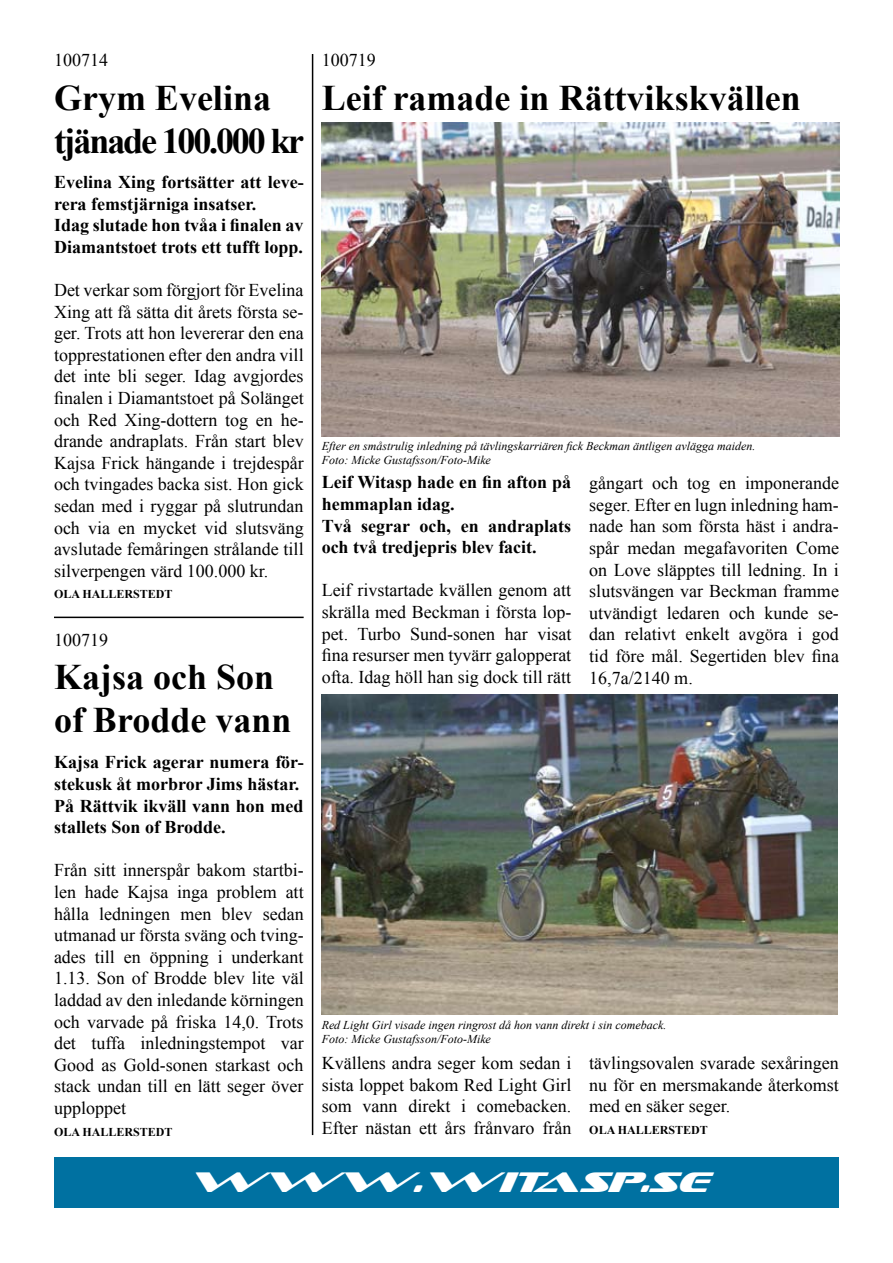
<style>
.page{position:relative;width:893px;height:1263px;background:#fff}
.page>*{position:absolute;margin:0;border:0;box-sizing:border-box;transform-origin:0 0}
.t1{font:700 36px/43.2px "Times New Roman";color:#000}
.t2{font:700 36px/43.2px "Times New Roman";letter-spacing:-.06em;color:#000}
.t3{font:italic 28.5px "Sofachrome";color:#fff}
.t4{font:18px/21.6px "Times New Roman";color:#000;text-align:justify}
.t5{font:700 18px/21.6px "Times New Roman";color:#000}
.t6{font:italic 12px/14.4px "Times New Roman";color:#000}
.t7{font:700 12px "Times New Roman";color:#000}
</style>
<div class="page">
<div style="left:55px;top:1157px;width:784px;height:51px;background:#0071a1"></div>
<hr style="left:54px;top:617px;width:250px;height:1px;background:#000">
<img style="left:322px;top:122px;width:517px;height:315px">
<img style="left:322px;top:694px;width:516px;height:321px">
<hr style="left:312px;top:54px;width:1px;height:1081px;background:#000">
<p class="t4" style="left:54px;top:49px;width:55px">100714</p>
<h1 class="t2" style="left:54px;top:75px;width:252px">Grym Evelina tjänade 100.000 kr</h1>
<p class="t5" style="left:54px;top:171px;width:251px">Evelina Xing fortsätter att leve&shy;rera femstjärniga insatser.<br>Idag slutade hon tvåa i finalen av Diamantstoet trots ett tufft lopp.</p>
<p class="t4" style="left:54px;top:279px;width:251px">Det verkar som förgjort för Evelina Xing att få sätta dit årets första se&shy;ger. Trots att hon levererar den ena topprestationen efter den andra vill det inte bli seger. Idag avgjordes finalen i Diamantstoet på Solänget och Red Xing-dottern tog en he&shy;drande andraplats. Från start blev Kajsa Frick hängande i trejdespår och tvingades backa sist. Hon gick sedan med i ryggar på slutrundan och via en mycket vid slutsväng avslutade femåringen strålande till silverpengen värd 100.000 kr.</p>
<p class="t7" style="left:54px;top:586px;width:120px">OLA HALLERSTEDT</p>
<p class="t4" style="left:54px;top:629px;width:55px">100719</p>
<h1 class="t1" style="left:54px;top:654px;width:239px">Kajsa och Son of Brodde vann</h1>
<p class="t5" style="left:54px;top:751px;width:251px">Kajsa Frick agerar numera för&shy;stekusk åt morbror Jims hästar.<br>På Rättvik ikväll vann hon med stallets Son of Brodde.</p>
<p class="t4" style="left:54px;top:859px;width:251px">Från sitt innerspår bakom startbi&shy;len hade Kajsa inga problem att hålla ledningen men blev sedan utmanad ur första sväng och tving&shy;ades till en öppning i underkant 1.13. Son of Brodde blev lite väl laddad av den inledande körningen och varvade på friska 14,0. Trots det tuffa inledningstempot var Good as Gold-sonen starkast och stack undan till en lätt seger över upploppet</p>
<p class="t7" style="left:54px;top:1123px;width:120px">OLA HALLERSTEDT</p>
<p class="t4" style="left:322px;top:49px;width:55px">100719</p>
<h1 class="t1" style="left:322px;top:75px;width:481px">Leif ramade in Rättvikskvällen</h1>
<p class="t6" style="left:322px;top:438px;width:435px">Efter en småstrulig inledning på tävlingskarriären fick Beckman äntligen avlägga maiden.<br>Foto: Micke Gustafsson/Foto-Mike</p>
<p class="t5" style="left:322px;top:471px;width:251px">Leif Witasp hade en fin afton på hemmaplan idag.<br>Två segrar och, en andraplats och två tredjepris blev facit.</p>
<p class="t4" style="left:322px;top:579px;width:251px">Leif rivstartade kvällen genom att skrälla med Beckman i första lop&shy;pet. Turbo Sund-sonen har visat fina resurser men tyvärr galopperat ofta. Idag höll han sig dock till rätt</p>
<p class="t4" style="left:589px;top:472px;width:251px">gångart och tog en imponerande seger. Efter en lugn inledning ham&shy;nade han som första häst i andra&shy;spår medan megafavoriten Come on Love släpptes till ledning. In i slutsvängen var Beckman framme utvändigt ledaren och kunde se&shy;dan relativt enkelt avgöra i god tid före mål. Segertiden blev fina 16,7a/2140 m.</p>
<p class="t6" style="left:322px;top:1017px;width:346px">Red Light Girl visade ingen ringrost då hon vann direkt i sin comeback.<br>Foto: Micke Gustafsson/Foto-Mike</p>
<p class="t4" style="left:322px;top:1052px;width:251px">Kvällens andra seger kom sedan i sista loppet bakom Red Light Girl som vann direkt i comebacken.<br>Efter nästan ett års frånvaro från</p>
<p class="t4" style="left:589px;top:1052px;width:251px">tävlingsovalen svarade sexåringen nu för en mersmakande återkomst med en säker seger.</p>
<p class="t7" style="left:589px;top:1122px;width:120px">OLA HALLERSTEDT</p>
<h2 class="t3" style="left:186px;top:1168px;width:522px">WWW.WITASP.SE</h2>
</div>
